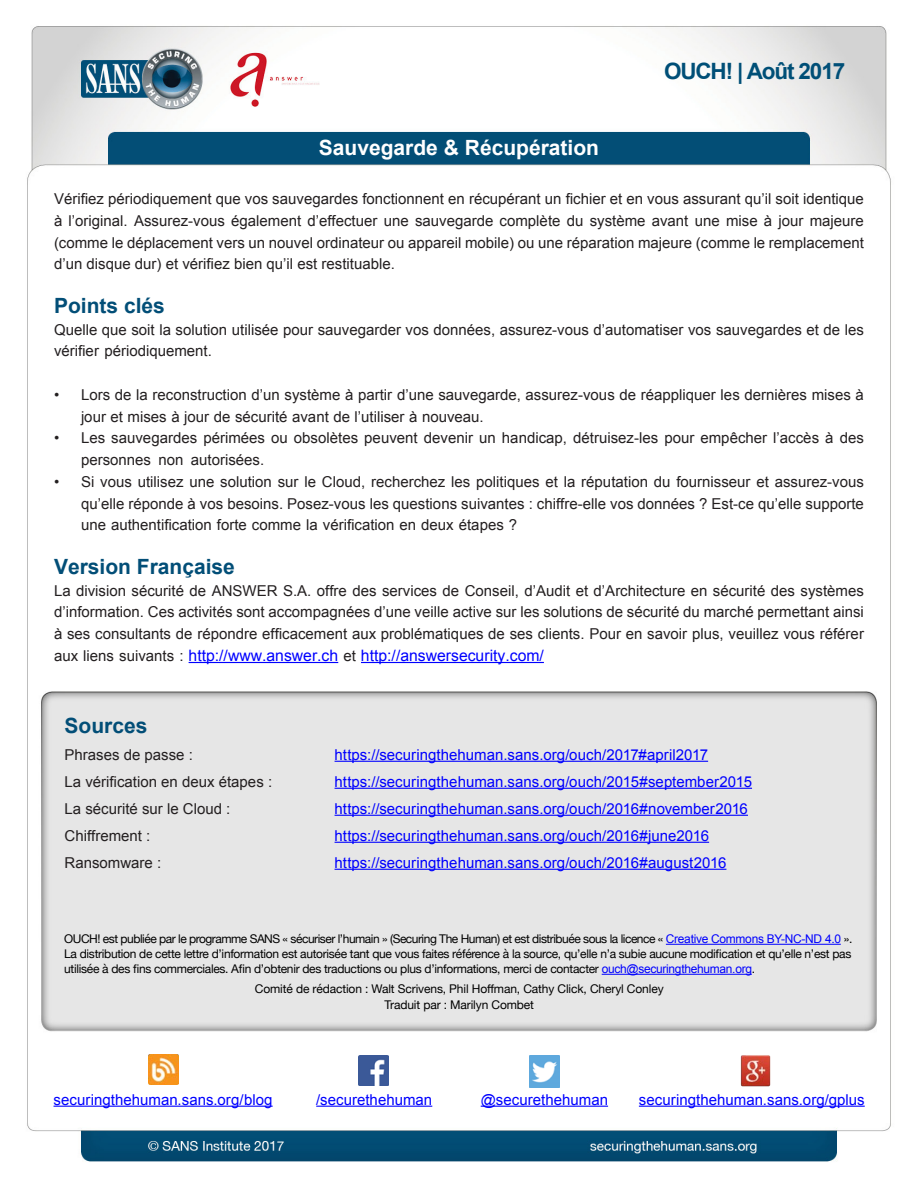
<style>
.page{position:relative;width:918px;height:1188px;background:#fff}
.page>*{position:absolute;margin:0;border:0;box-sizing:border-box;transform-origin:0 0}
.t1{font:700 22.5px "Arial";letter-spacing:-.05em;color:#004f77}
.MainText{font:700 21px "Arial";color:#024e77}
.t2{font:700 21px "Arial";color:#fff}
.MainText-2{font:15.75px "Arial";color:#00f}
.MainText-3{font:15px/21.8px "Arial";color:#231f20;text-align:justify}
.t3{font:15px "Arial";letter-spacing:.005em;color:#00f}
.t4{font:12px/15px "Helvetica Neue";letter-spacing:-.01em;color:#000;text-align:justify}
.s1{font-size:15px;color:#231f20}
.s2{font-family:"Arial";color:#00f}
</style>
<div class="page">
<img style="left:27px;top:26px;width:864px;height:1136px">
<hr style="left:189px;top:662px;width:149px;height:1px;background:#00f">
<hr style="left:361px;top:662px;width:183px;height:1px;background:#00f">
<hr style="left:666px;top:944px;width:175px;height:1px;background:#00f">
<hr style="left:602px;top:974px;width:150px;height:1px;background:#00f">
<hr style="left:335px;top:761px;width:373px;height:1px;background:#00f">
<hr style="left:335px;top:788px;width:417px;height:1px;background:#00f">
<hr style="left:335px;top:815px;width:413px;height:1px;background:#00f">
<hr style="left:335px;top:842px;width:374px;height:1px;background:#00f">
<hr style="left:335px;top:869px;width:391px;height:1px;background:#00f">
<img style="left:148px;top:1054px;width:30px;height:30px">
<hr style="left:54px;top:1106px;width:219px;height:1px;background:#00f">
<img style="left:359px;top:1055px;width:30px;height:30px">
<hr style="left:316px;top:1106px;width:116px;height:1px;background:#00f">
<img style="left:530px;top:1055px;width:30px;height:32px">
<hr style="left:481px;top:1106px;width:127px;height:1px;background:#00f">
<img style="left:741px;top:1054px;width:30px;height:32px">
<hr style="left:639px;top:1106px;width:226px;height:1px;background:#00f">
<h2 class="t2" style="left:319px;top:134px;width:282px">Sauvegarde &amp; Récupération</h2>
<h1 class="t1" style="left:664px;top:56px;width:183px">OUCH! | Août 2017</h1>
<p class="MainText-3" style="left:54px;top:188px;width:811px">Vérifiez périodiquement que vos sauvegardes fonctionnent en récupérant un fichier et en vous assurant qu i l’ soit identique<br>’là original. Assurez-vous également ’d effectuer une sauvegarde complète du système avant une mise à jour majeure (comme le déplacement vers un nouvel ordinateur ou appareil mobile) ou une réparation majeure (comme le remplacement ’d un disque dur) et vérifiez bien qu i l’ est restituable.</p>
<p class="MainText" style="left:54px;top:291px;width:112px">Points clés</p>
<p class="MainText-3" style="left:54px;top:319px;width:811px">Quelle que soit la solution utilisée pour sauvegarder vos données, assurez-vous ’d automatiser vos sauvegardes et de les vérifier périodiquement.</p>
<p class="MainText-3" style="left:81px;top:384px;width:784px">Lors de la reconstruction ’d un système à partir ’d une sauvegarde, assurez-vous de réappliquer les dernières mises à</p>
<p class="MainText-3" style="left:54px;top:384px;width:7px">•</p>
<p class="MainText-3" style="left:54px;top:427px;width:7px">•</p>
<p class="MainText-3" style="left:54px;top:471px;width:7px">•</p>
<p class="MainText-3" style="left:81px;top:406px;width:404px">jour et mises à jour de sécurité avant de ’l utiliser à nouveau.</p>
<p class="MainText-3" style="left:81px;top:427px;width:784px">Les sauvegardes périmées ou obsolètes peuvent devenir un handicap, détruisez-les pour empêcher ’l accès à des</p>
<p class="MainText-3" style="left:191px;top:449px;width:75px">autorisées.</p>
<p class="MainText-3" style="left:81px;top:449px;width:72px">personnes</p>
<p class="MainText-3" style="left:81px;top:471px;width:784px">Si vous utilisez une solution sur le Cloud, recherchez les politiques et la réputation du fournisseur et assurez-vous</p>
<p class="MainText-3" style="left:158px;top:449px;width:27px">non</p>
<p class="MainText-3" style="left:81px;top:493px;width:784px">qu’elle réponde à vos besoins. Posez-vous les questions suivantes : chiffre-elle vos données ? Est-ce qu’elle supporte une authentification forte comme la vérification en deux étapes ?</p>
<p class="MainText" style="left:54px;top:552px;width:182px">Version Française</p>
<p class="MainText-3" style="left:54px;top:580px;width:811px">La division sécurité de ANSWER S A. . offre des services de Conseil ’d, Audit et ’d Architecture en sécurité des systèmes ’d information. Ces activités sont accompagnées ’d une veille active sur les solutions de sécurité du marché permettant ainsi à ses consultants de répondre efficacement aux problématiques de ses clients. Pour en savoir plus, veuillez vous référer</p>
<p class="MainText-2" style="left:54px;top:645px;width:491px"><span class="s1">aux liens suivants :</span> http://www.answer.ch <span class="s1">et</span> http://answersecurity.com/</p>
<p class="MainText" style="left:65px;top:711px;width:84px">Sources</p>
<p class="MainText-3" style="left:65px;top:744px;width:130px">Phrases de passe :</p>
<p class="t3" style="left:335px;top:745px;width:375px">https://securingthehuman.sans.org/ouch/2017#april2017</p>
<p class="MainText-3" style="left:65px;top:771px;width:209px">La vérification en deux étapes :</p>
<p class="t3" style="left:335px;top:772px;width:419px">https://securingthehuman.sans.org/ouch/2015#september2015</p>
<p class="MainText-3" style="left:65px;top:798px;width:167px">La sécurité sur le Cloud :</p>
<p class="t3" style="left:335px;top:799px;width:415px">https://securingthehuman.sans.org/ouch/2016#november2016</p>
<p class="MainText-3" style="left:65px;top:825px;width:87px">Chiffrement :</p>
<p class="t3" style="left:335px;top:826px;width:376px">https://securingthehuman.sans.org/ouch/2016#june2016</p>
<p class="MainText-3" style="left:65px;top:852px;width:98px">Ransomware :</p>
<p class="t3" style="left:335px;top:853px;width:393px">https://securingthehuman.sans.org/ouch/2016#august2016</p>
<p class="t4" style="left:64px;top:932px;width:790px">OUCH! est publiée par le programme SANS « sécuriser ’l humain » (Securing The Human) et est distribuée sous la licence « <span class="s2">Creative Commons BY-NC-ND 4.0</span> .« La distribution de cette lettre ’d information est autorisée tant que vous faites référence laà source, qu’elle a’n subie aucune modification et qu’elle ’n est pas utilisée à des fins commerciales. Afin ’d obtenir des traductions ou plus ’d informations, merci de contacter <span class="s2">ouch@securingthehuman.org</span>.</p>
<p class="t4" style="left:255px;top:981px;width:410px">Comité de rédaction : Walt Scrivens, Phil Hoffman, Cathy Click, Cheryl Conley</p>
<p class="t4" style="left:385px;top:998px;width:151px">Traduit par : Marilyn Combet</p>
<p class="t3" style="left:54px;top:1090px;width:221px">securingthehuman.sans.org/blog</p>
<p class="t3" style="left:316px;top:1090px;width:118px">/securethehuman</p>
<p class="t3" style="left:481px;top:1090px;width:129px">@securethehuman</p>
<p class="t3" style="left:639px;top:1090px;width:227px">securingthehuman.sans.org/gplus</p>
</div>
